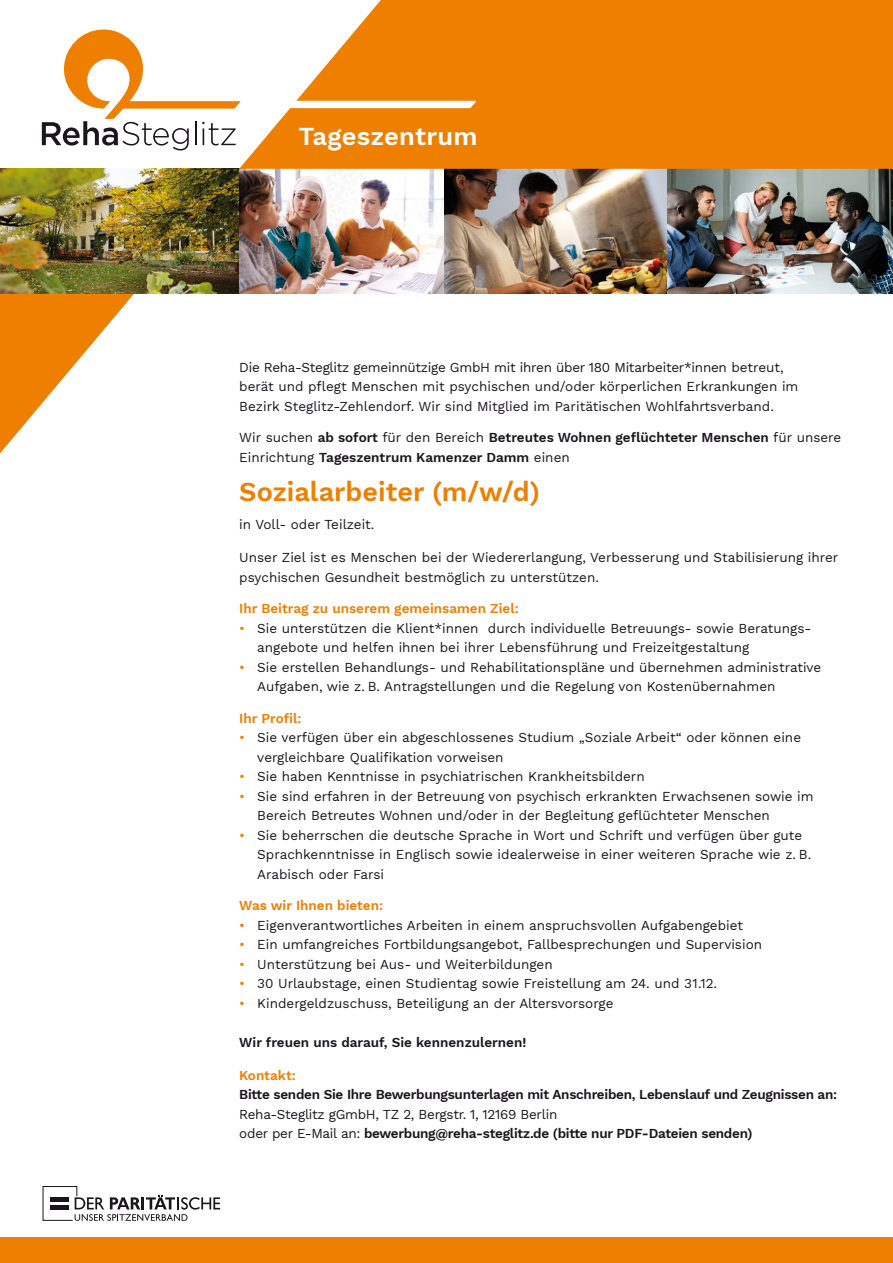
<style>
.page{position:relative;width:893px;height:1263px;background:#fff}
.page>*{position:absolute;margin:0;border:0;box-sizing:border-box;transform-origin:0 0}
.t1{font:600 27px "Work Sans";color:#ee7f00}
.Fließtext{font:600 25.5px "Work Sans";letter-spacing:.01em;color:#fff}
.t2{font:13.5px/19.5px "Work Sans";color:#1a171c}
.t3{font:600 13.5px/19.5px "Work Sans";color:#1a171c}
.t4{font:600 13.5px "Work Sans";letter-spacing:-.02em;color:#1a171c}
.t5{font:600 13.5px "Work Sans";color:#ee7f00}
.t6{font:13.5px "Work Sans";letter-spacing:-.02em;color:#1a171c}
.s1{font-weight:400}
.s2{color:#ee7f00}
</style>
<div class="page">
<img style="left:0;top:169px;width:668px;height:124px">
<svg style="left:0;top:291px;width:136px;height:162px"></svg>
<div style="left:0;top:1237px;width:893px;height:26px;background:#ee7f00"></div>
<svg style="left:43px;top:1186px;width:177px;height:35px"></svg>
<img style="left:668px;top:169px;width:225px;height:124px">
<div style="left:239px;top:0;width:654px;height:169px;background:#ee7f00"></div>
<svg style="left:42px;top:30px;width:434px;height:120px"></svg>
<p class="Fließtext" style="left:298px;top:117px;width:181px">Tageszentrum</p>
<p class="t2" style="left:239px;top:357px;width:561px">Die Reha-Steglitz gemeinnützige GmbH mit ihren über 180 Mitarbeiter*innen betreut, berät und pflegt Menschen mit psychischen und/oder körperlichen Erkrankungen im<br>Bezirk Steglitz-Zehlendorf. Wir sind Mitglied im Paritätischen Wohlfahrtsverband.</p>
<p class="t3" style="left:239px;top:427px;width:603px"><span class="s1">Wir suchen</span> ab sofort <span class="s1">für den Bereich</span> Betreutes Wohnen geflüchteter Menschen <span class="s1">für unsere<br>Einrichtung</span> Tageszentrum Kamenzer Damm <span class="s1">einen</span></p>
<p class="t1" style="left:239px;top:471px;width:302px">Sozialarbeiter (m/w/d)</p>
<p class="t2" style="left:239px;top:514px;width:137px">in Voll- oder Teilzeit.</p>
<p class="t2" style="left:239px;top:547px;width:600px">Unser Ziel ist es Menschen bei der Wiedererlangung, Verbesserung und Stabilisierung ihrer psychischen Gesundheit bestmöglich zu unterstützen.</p>
<p class="t5" style="left:239px;top:598px;width:281px">Ihr Beitrag zu unserem gemeinsamen Ziel:</p>
<p class="t2" style="left:239px;top:618px;width:574px"><span class="s2">•</span> Sie unterstützen die Klient*innen durch individuelle Betreuungs- sowie Beratungs-</p>
<p class="t2" style="left:257px;top:637px;width:494px">angebote und helfen ihnen bei ihrer Lebensführung und Freizeitgestaltung</p>
<p class="t2" style="left:257px;top:657px;width:566px;text-indent:-18px"><span class="s2">•</span> Sie erstellen Behandlungs- und Rehabilitationspläne und übernehmen administrative<br>Aufgaben, wie z. B. Antragstellungen und die Regelung von Kostenübernahmen</p>
<p class="t5" style="left:239px;top:708px;width:64px">Ihr Profil:</p>
<p class="t2" style="left:257px;top:727px;width:545px;text-indent:-18px"><span class="s2">•</span> Sie verfügen über ein abgeschlossenes Studium „Soziale Arbeit“ oder können eine vergleichbare Qualifikation vorweisen</p>
<p class="t2" style="left:239px;top:766px;width:407px"><span class="s2">•</span> Sie haben Kenntnisse in psychiatrischen Krankheitsbildern</p>
<p class="t2" style="left:257px;top:786px;width:558px;text-indent:-18px"><span class="s2">•</span> Sie sind erfahren in der Betreuung von psychisch erkrankten Erwachsenen sowie im<br>Bereich Betreutes Wohnen und/oder in der Begleitung geflüchteter Menschen</p>
<p class="t2" style="left:239px;top:825px;width:565px"><span class="s2">•</span> Sie beherrschen die deutsche Sprache in Wort und Schrift und verfügen über gute</p>
<p class="t2" style="left:257px;top:844px;width:555px">Sprachkenntnisse in Englisch sowie idealerweise in einer weiteren Sprache wie z. B.</p>
<p class="t2" style="left:257px;top:864px;width:128px">Arabisch oder Farsi</p>
<p class="t5" style="left:239px;top:895px;width:145px">Was wir Ihnen bieten:</p>
<p class="t2" style="left:239px;top:915px;width:505px"><span class="s2">•</span> Eigenverantwortliches Arbeiten in einem anspruchsvollen Aufgabengebiet</p>
<p class="t2" style="left:239px;top:934px;width:524px"><span class="s2">•</span> Ein umfangreiches Fortbildungsangebot, Fallbesprechungen und Supervision</p>
<p class="t2" style="left:239px;top:954px;width:315px"><span class="s2">•</span> Unterstützung bei Aus- und Weiterbildungen</p>
<p class="t2" style="left:239px;top:973px;width:479px"><span class="s2">•</span> 30 Urlaubstage, einen Studientag sowie Freistellung am 24. und 31.12.</p>
<p class="t2" style="left:239px;top:993px;width:376px"><span class="s2">•</span> Kindergeldzuschuss, Beteiligung an der Altersvorsorge</p>
<p class="t3" style="left:239px;top:1032px;width:289px">Wir freuen uns darauf, Sie kennenzulernen!</p>
<p class="t5" style="left:239px;top:1065px;width:58px">Kontakt:</p>
<p class="t4" style="left:239px;top:1084px;width:599px">Bitte senden Sie Ihre Bewerbungsunterlagen mit Anschreiben, Lebenslauf und Zeugnissen an:</p>
<p class="t6" style="left:239px;top:1104px;width:320px">Reha-Steglitz gGmbH, TZ 2, Bergstr. 1, 12169 Berlin</p>
<p class="t4" style="left:239px;top:1123px;width:515px"><span class="s1">oder per E-Mail an:</span> bewerbung@reha-steglitz.de (bitte nur PDF-Dateien senden)</p>
</div>
